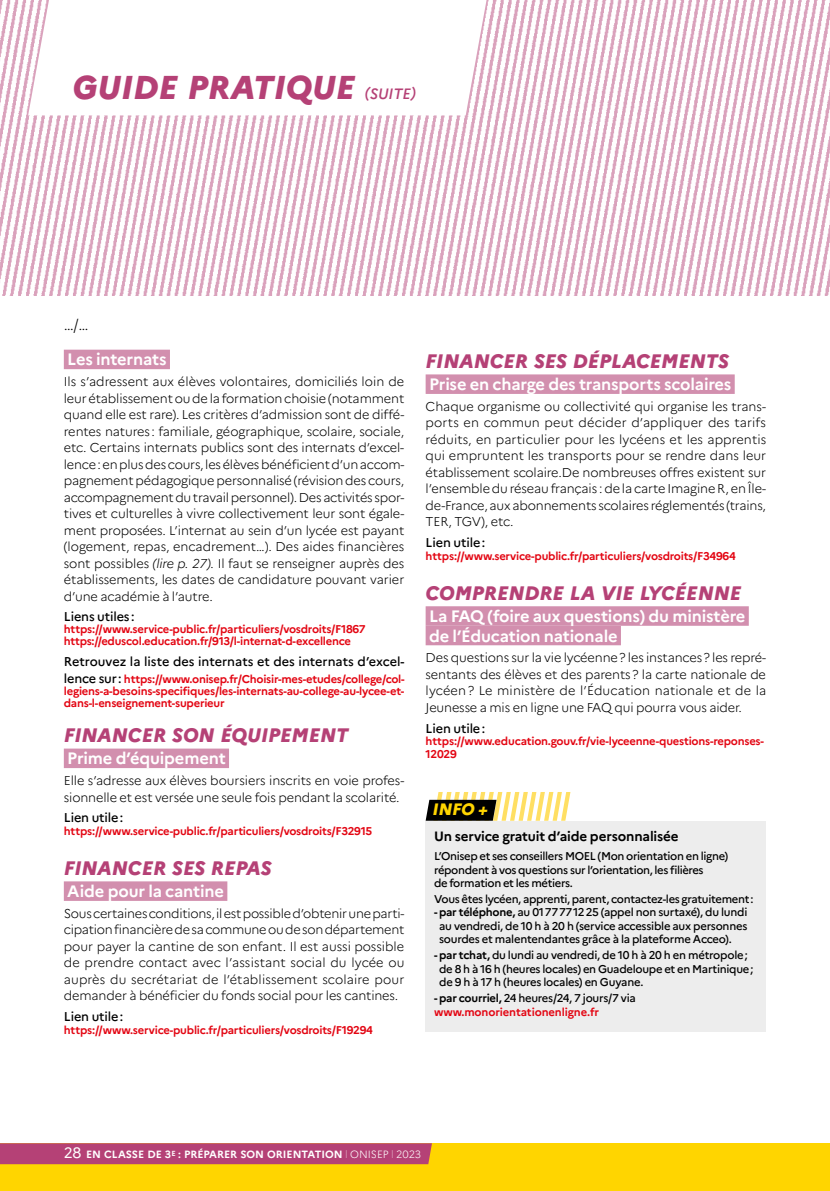
<style>
.page{position:relative;width:830px;height:1191px;background:#fff}
.page>*{position:absolute;margin:0;border:0;box-sizing:border-box;transform-origin:0 0}
.t1{font:italic 800 33px "Marianne";color:#b54176}
.t2{font:italic 800 19.5px "Marianne";color:#b54176}
.t3{font:700 16.5px/19.5px "Marianne";letter-spacing:-.01em;color:#fff}
.t4{font:italic 800 16.5px "Marianne";color:#ffd500}
.t5{font:300 15px "Marianne";color:#000}
.t6{font:700 13.5px "Marianne";letter-spacing:-.01em;color:#000}
.t7{font:300 12.75px/16.5px "Marianne";letter-spacing:-.01em;color:#000;text-align:justify}
.t8{font:500 12.75px "Marianne";letter-spacing:-.005em;color:#000}
.t9{font:700 11.25px/12px "Marianne";letter-spacing:-.02em;color:#e30613}
.t10{font:500 11.25px/13.5px "Marianne";letter-spacing:-.03em;color:#000}
.t11{font:700 10.5px "Marianne";color:#fff}
.s1{font-weight:500;font-size:15px}
.s2{font-style:italic}
.s3{font-weight:500;font-size:12.75px;color:#000}
.s4{font-weight:700}
.s5{color:#000}
.s6{font-weight:500;color:#000}
.s7{font-weight:400;font-size:15px}
.s8{font-weight:300}
</style>
<div class="page">
<div style="left:0;top:1143px;width:829px;height:48px;background:#ffd500"></div>
<div style="left:0;top:1143px;width:432px;height:21px;background:#b54176"></div>
<img style="left:0;top:0;width:829px;height:295px">
<div style="left:425px;top:820px;width:340px;height:211px;background:#ededed"></div>
<div style="left:64px;top:350px;width:106px;height:19px;background:#d28fae"></div>
<div style="left:64px;top:748px;width:165px;height:20px;background:#d28fae"></div>
<div style="left:64px;top:881px;width:163px;height:20px;background:#d28fae"></div>
<div style="left:425px;top:374px;width:309px;height:20px;background:#d28fae"></div>
<div style="left:425px;top:606px;width:323px;height:20px;background:#d28fae"></div>
<div style="left:425px;top:626px;width:195px;height:19px;background:#d28fae"></div>
<svg style="left:425px;top:792px;width:146px;height:28px"></svg>
<svg style="left:28px;top:0;width:458px;height:115px"></svg>
<h1 class="t1" style="left:72px;top:67px;width:345px">GUIDE PRATIQUE <span class="s1">(SUITE)</span></h1>
<p class="t5" style="left:64px;top:315px;width:26px">…/…</p>
<p class="t3" style="left:67px;top:350px;width:101px">Les internats</p>
<p class="t7" style="left:64px;top:373px;width:342px">Ils s’adressent aux élèves volontaires, domiciliés loin de leur établissement ou de la formation choisie (notamment quand elle est rare). Les critères d’admission sont de diffé&shy;rentes natures : familiale, géographique, scolaire, sociale, etc. Certains internats publics sont des internats d’excel&shy;lence: en plus des cours, les élèves bénéficient d’un accom&shy;pagnement pédagogique personnalisé (révision des cours, accompagnement du travail personnel). Des activités spor&shy;tives et culturelles à vivre collectivement leur sont égale&shy;ment proposées. L’internat au sein d’un lycée est payant (logement, repas, encadrement…). Des aides financières sont possibles <span class="s2">(lire p. 27).</span> Il faut se renseigner auprès des établissements, les dates de candidature pouvant varier d’une académie à l’autre.</p>
<p class="t8" style="left:64px;top:609px;width:72px">Liens utiles:</p>
<p class="t9" style="left:64px;top:623px;width:303px">https://www.service-public.fr/particuliers/vosdroits/F1867 https://eduscol.education.fr/913/l-internat-d-excellence</p>
<p class="t8" style="left:64px;top:653px;width:342px">Retrouvez la liste des internats et des internats d’excel-</p>
<p class="t9" style="left:64px;top:672px;width:342px;text-align:justify"><span class="s3">lence sur :</span> https://www.onisep.fr/Choisir-mes-etudes/college/col&shy;legiens-a-besoins-specifiques/les-internats-au-college-au-lycee-et&shy;dans-l-enseignement-superieur</p>
<h2 class="t2" style="left:64px;top:723px;width:286px">FINANCER SON ÉQUIPEMENT</h2>
<p class="t3" style="left:67px;top:748px;width:160px">Prime d’équipement</p>
<p class="t7" style="left:64px;top:772px;width:342px">Elle s’adresse aux élèves boursiers inscrits en voie profes&shy;sionnelle et est versée une seule fois pendant la scolarité.</p>
<p class="t8" style="left:64px;top:810px;width:61px">Lien utile:</p>
<p class="t9" style="left:64px;top:825px;width:310px">https://www.service-public.fr/particuliers/vosdroits/F32915</p>
<h2 class="t2" style="left:64px;top:855px;width:209px">FINANCER SES REPAS</h2>
<p class="t3" style="left:67px;top:881px;width:158px">Aide pour la cantine</p>
<p class="t7" style="left:64px;top:905px;width:342px">Sous certaines conditions, il est possible d’obtenir une parti&shy;cipation financière de sa commune ou de son département pour payer la cantine de son enfant. Il est aussi possible de prendre contact avec l’assistant social du lycée ou auprès du secrétariat de l’établissement scolaire pour demander à bénéficier du fonds social pour les cantines.</p>
<p class="t8" style="left:64px;top:1008px;width:61px">Lien utile:</p>
<p class="t9" style="left:64px;top:1024px;width:310px">https://www.service-public.fr/particuliers/vosdroits/F19294</p>
<h2 class="t2" style="left:425px;top:349px;width:305px">FINANCER SES DÉPLACEMENTS</h2>
<p class="t3" style="left:429px;top:374px;width:304px">Prise en charge des transports scolaires</p>
<p class="t7" style="left:425px;top:398px;width:342px">Chaque organisme ou collectivité qui organise les trans&shy;ports en commun peut décider d’appliquer des tarifs réduits, en particulier pour les lycéens et les apprentis qui empruntent les transports pour se rendre dans leur établissement scolaire.De nombreuses offres existent sur l’ensemble du réseau français : de la carte Imagine R, en Île&shy;de-France, aux abonnements scolaires réglementés (trains, TER, TGV), etc.</p>
<p class="t8" style="left:425px;top:535px;width:61px">Lien utile:</p>
<p class="t9" style="left:425px;top:550px;width:312px">https://www.service-public.fr/particuliers/vosdroits/F34964</p>
<h2 class="t2" style="left:425px;top:580px;width:317px">COMPRENDRE LA VIE LYCÉENNE</h2>
<p class="t3" style="left:429px;top:606px;width:318px">La FAQ (foire aux questions) du ministère de l’Éducation nationale</p>
<p class="t7" style="left:425px;top:649px;width:342px">Des questions sur la vie lycéenne? les instances? les repré&shy;sentants des élèves et des parents? la carte nationale de lycéen? Le ministère de l’Éducation nationale et de la Jeunesse a mis en ligne une FAQ qui pourra vous aider.</p>
<p class="t8" style="left:425px;top:720px;width:61px">Lien utile:</p>
<p class="t9" style="left:425px;top:735px;width:340px;line-height:12.8px">https://www.education.gouv.fr/vie-lyceenne-questions-reponses-<br>12029</p>
<p class="t4" style="left:431px;top:799px;width:61px">INFO +</p>
<p class="t6" style="left:434px;top:828px;width:246px">Un service gratuit d’aide personnalisée</p>
<p class="t10" style="left:434px;top:849px;width:295px">L’Onisep et ses conseillers MOEL (Mon orientation en ligne) répondent à vos questions sur l’orientation, les filières<br>de formation et les métiers.</p>
<p class="t10" style="left:434px;top:892px;width:320px">Vous êtes lycéen, apprenti, parent, contactez-les gratuitement:</p>
<p class="t10" style="left:439px;top:905px;width:309px;text-align:justify;text-indent:-5px"><span class="s4">- par téléphone,</span> au 0177771225 (appel non surtaxé), du lundi au vendredi, de 10 h à 20 h (service accessible aux personnes sourdes et malentendantes grâce à la plateforme Acceo).</p>
<p class="t10" style="left:439px;top:948px;width:315px;text-indent:-5px"><span class="s4">- par tchat,</span> du lundi au vendredi, de 10 h à 20 h en métropole; de 8 h à 16 h (heures locales) en Guadeloupe et en Martinique; de 9 h à 17 h (heures locales) en Guyane.</p>
<p class="t9" style="left:434px;top:990px;width:203px;line-height:14.1px"><span class="s5">- par courriel,</span> <span class="s6">24 heures/24, 7 jours/7 via </span>www.monorientationenligne.fr</p>
<p class="t11" style="left:64px;top:1148px;width:359px"><span class="s7">28</span> EN CLASSE DE 3<sup>E</sup> : PRÉPARER SON ORIENTATION <span class="s8">l ONISEP l 2023</span></p>
</div>
